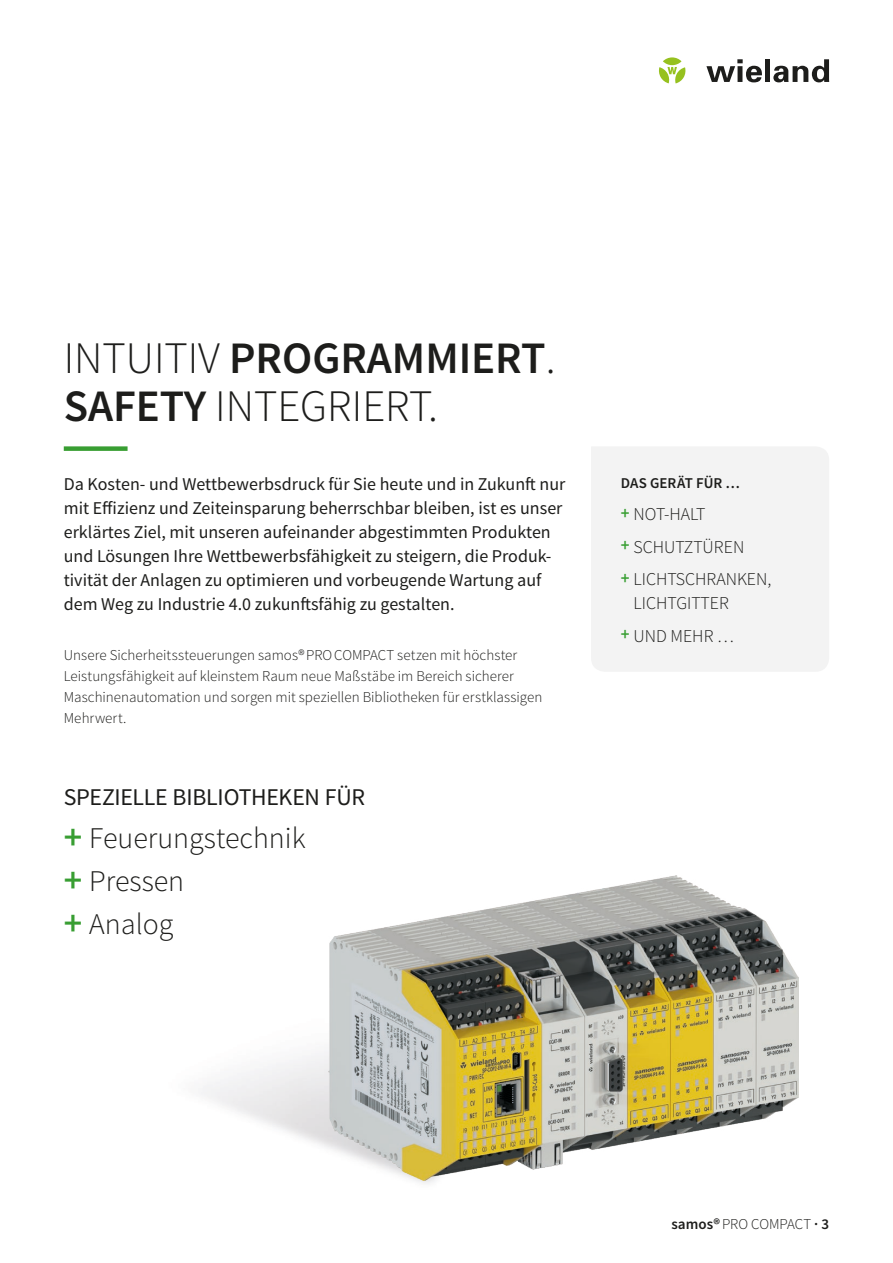
<style>
.page{position:relative;width:893px;height:1263px;background:#fff}
.page>*{position:absolute;margin:0;border:0;box-sizing:border-box;transform-origin:0 0}
.t1{font:300 45px/48px "Source Sans Pro";color:#1d1d1b}
.t2{font:300 30px/43px "Source Sans Pro";color:#1d1d1b}
.t3{font:24px "Source Sans Pro";letter-spacing:-.01em;color:#1d1d1b}
.t4{font:18px/24px "Source Sans Pro";color:#1d1d1b}
.t5{font:300 18px/32.5px "Source Sans Pro";color:#1d1d1b}
.t6{font:300 15px/21px "Source Sans Pro";color:#1d1d1b}
.t7{font:600 15px "Source Sans Pro";letter-spacing:.005em;color:#1d1d1b}
.s1{font-weight:600}
.s2{font-weight:600;font-size:36px;color:#389e32}
.s3{font-weight:600;color:#389e32}
</style>
<div class="page">
<img style="left:201px;top:1051px;width:234px;height:133px">
<div style="left:591px;top:447px;width:238px;height:224px;background:#f3f3f3"></div>
<div style="left:64px;top:446px;width:64px;height:5px;background:#389e32"></div>
<img style="left:328px;top:875px;width:470px;height:305px">
<svg style="left:663px;top:57px;width:18px;height:8px"></svg>
<svg style="left:659px;top:67px;width:27px;height:16px"></svg>
<svg style="left:706px;top:59px;width:56px;height:23px"></svg>
<div style="left:765px;top:59px;width:5px;height:23px;background:#1d1d1b"></div>
<svg style="left:773px;top:59px;width:56px;height:23px"></svg>
<h1 class="t1" style="left:64px;top:334px;width:493px">INTUITIV <span class="s1">PROGRAMMIERT</span>.<br><span class="s1">SAFETY</span> INTEGRIERT.</h1>
<p class="t4" style="left:64px;top:472px;width:503px">Da Kosten- und Wettbewerbsdruck für Sie heute und in Zukunft nur mit Effizienz und Zeiteinsparung beherrschbar bleiben, ist es unser erklärtes Ziel, mit unseren aufeinander abgestimmten Produkten und Lösungen Ihre Wettbewerbsfähigkeit zu steigern, die Produk&shy;tivität der Anlagen zu optimieren und vorbeugende Wartung auf dem Weg zu Industrie 4.0 zukunftsfähig zu gestalten.</p>
<p class="t6" style="left:64px;top:645px;width:480px">Unsere Sicherheitssteuerungen samos®PROCOMPACT setzen mit höchster Leistungsfähigkeit auf kleinstem Raum neue Maßstäbe im Bereich sicherer Maschinenautomation und sorgen mit speziellen Bibliotheken für erstklassigen Mehrwert.</p>
<h3 class="t3" style="left:64px;top:782px;width:303px">SPEZIELLE BIBLIOTHEKEN FÜR</h3>
<h2 class="t2" style="left:64px;top:816px;width:243px"><span class="s2">+</span> Feuerungstechnik <span class="s2">+</span> Pressen<br><span class="s2">+</span> Analog</h2>
<p class="t7" style="left:621px;top:473px;width:121px">DAS GERÄT FÜR …</p>
<p class="t5" style="left:621px;top:498px;width:152px"><span class="s3">+</span> NOT-HALT<br><span class="s3">+</span> SCHUTZTÜREN<br><span class="s3">+</span> LICHTSCHRANKEN,</p>
<p class="t5" style="left:621px;top:587px;width:115px;text-align:center">LICHTGITTER<br><span class="s3">+</span> UND MEHR …</p>
<p class="t6" style="left:671px;top:1213px;width:159px"><span class="s1">samos®</span>PRO COMPACT <sup>.</sup> <span class="s1">3</span></p>
</div>
